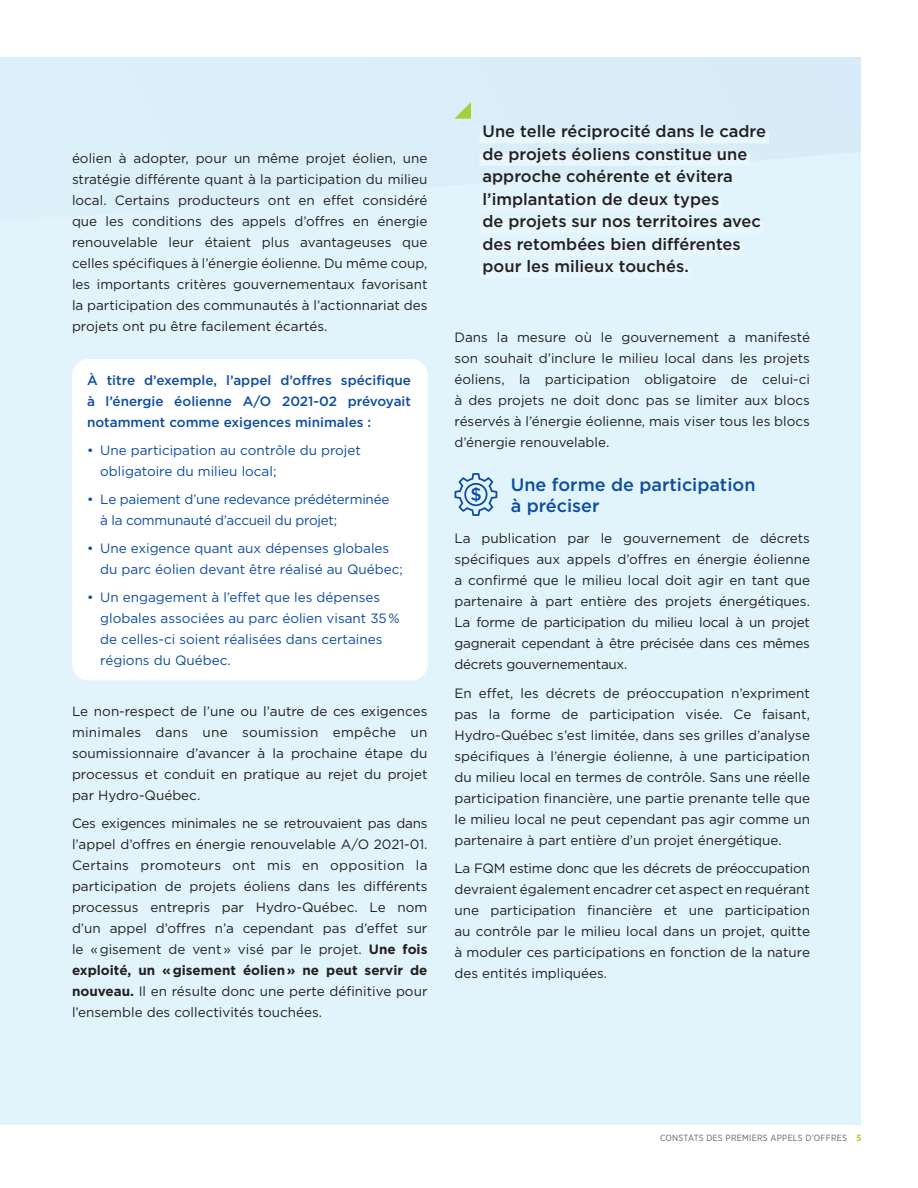
<style>
.page{position:relative;width:918px;height:1188px;background:#fff}
.page>*{position:absolute;margin:0;border:0;box-sizing:border-box;transform-origin:0 0}
.Sous-titre{font:500 18px/21.3px "Gotham";color:#0d4da1}
.Exergue{font:500 16.5px/22.5px "Gotham";color:#231f20}
.Tx_courant{font:13.5px/21px "Gotham";color:#231f20;text-align:justify}
.t1{font:13.5px/21px "Gotham";color:#0d4da1}
.Tx_courant-2{font:500 13.5px/21px "Gotham";color:#0d4da1;text-align:justify}
.t2{font:13.5px/21px "Gotham";letter-spacing:-.02em;color:#0d4da1}
.t3{font:9px "Gotham Narrow";letter-spacing:.025em;color:#636366}
.s1{font-weight:700}
.s2{font-weight:700;color:#a6ce39}
</style>
<div class="page">
<div style="left:0;top:57px;width:861px;height:1068px;background:#e1f4fc"></div>
<div style="left:813px;top:57px;width:48px;height:94px;background:#d6ebf7"></div>
<div style="left:72px;top:359px;width:355px;height:321px;background:#fff;border-radius:16px"></div>
<svg style="left:455px;top:473px;width:42px;height:43px"></svg>
<svg style="left:454px;top:102px;width:17px;height:17px"></svg>
<div style="left:480px;top:131px;width:289px;height:12px;background:#e8f6fd"></div>
<div style="left:480px;top:154px;width:270px;height:12px;background:#e8f6fd"></div>
<div style="left:480px;top:199px;width:242px;height:12px;background:#e8f6fd"></div>
<div style="left:480px;top:221px;width:284px;height:12px;background:#e8f6fd"></div>
<div style="left:480px;top:244px;width:264px;height:12px;background:#e8f6fd"></div>
<div style="left:480px;top:266px;width:212px;height:12px;background:#e8f6fd"></div>
<p class="Tx_courant" style="left:72px;top:147px;width:357px">éolien à adopter, pour un même projet éolien, une stratégie différente quant à la participation du milieu local. Certains producteurs ont en effet considéré que les conditions des appels d’offres en énergie renouvelable leur étaient plus avantageuses que celles spécifiques à l’énergie éolienne. Du même coup, les importants critères gouvernementaux favorisant la participation des communautés à l’actionnariat des projets ont pu être facilement écartés.</p>
<p class="Tx_courant-2" style="left:87px;top:369px;width:326px">À titre d’exemple, l’appel d’offres spécifique à l’énergie éolienne A/O 2021-02 prévoyait notamment comme exigences minimales :</p>
<p class="t1" style="left:100px;top:439px;width:262px;text-indent:-13px">• Une participation au contrôle du projet obligatoire du milieu local;</p>
<p class="t2" style="left:100px;top:489px;width:291px;text-indent:-13px">• Le paiement d’une redevance prédéterminée à la communauté d’accueil du projet;</p>
<p class="t1" style="left:100px;top:538px;width:304px;text-indent:-13px">• Une exigence quant aux dépenses globales du parc éolien devant être réalisé au Québec;</p>
<p class="t1" style="left:100px;top:587px;width:301px;text-indent:-13px">• Un engagement à l’effet que les dépenses globales associées au parc éolien visant 35 % de celles-ci soient réalisées dans certaines régions du Québec.</p>
<p class="Tx_courant" style="left:72px;top:700px;width:357px">Le non-respect de l’une ou l’autre de ces exigences minimales dans une soumission empêche un soumissionnaire d’avancer à la prochaine étape du processus et conduit en pratique au rejet du projet par Hydro-Québec.</p>
<p class="Tx_courant" style="left:72px;top:813px;width:357px">Ces exigences minimales ne se retrouvaient pas dans l’appel d’offres en énergie renouvelable A/O 2021-01.<br>Certains promoteurs ont mis en opposition la participation de projets éoliens dans les différents processus entrepris par Hydro-Québec. Le nom d’un appel d’offres n’a cependant pas d’effet sur le « gisement de vent » visé par le projet. <span class="s1">Une fois exploité, un « gisement éolien » ne peut servir de nouveau.</span> Il en résulte donc une perte définitive pour l’ensemble des collectivités touchées.</p>
<p class="Exergue" style="left:483px;top:120px;width:285px">Une telle réciprocité dans le cadre</p>
<p class="Exergue" style="left:483px;top:143px;width:266px">de projets éoliens constitue une</p>
<p class="Exergue" style="left:483px;top:165px;width:252px">approche cohérente et évitera l’implantation de deux types</p>
<p class="Exergue" style="left:483px;top:210px;width:280px">de projets sur nos territoires avec</p>
<p class="Exergue" style="left:483px;top:233px;width:260px">des retombées bien différentes</p>
<p class="Exergue" style="left:483px;top:255px;width:208px">pour les milieux touchés.</p>
<p class="Tx_courant" style="left:454px;top:326px;width:357px">Dans la mesure où le gouvernement a manifesté son souhait d’inclure le milieu local dans les projets éoliens, la participation obligatoire de celui-ci à des projets ne doit donc pas se limiter aux blocs réservés à l’énergie éolienne, mais viser tous les blocs d’énergie renouvelable.</p>
<p class="Sous-titre" style="left:511px;top:473px;width:246px">Une forme de participation à préciser</p>
<p class="Tx_courant" style="left:454px;top:528px;width:357px">La publication par le gouvernement de décrets spécifiques aux appels d’offres en énergie éolienne a confirmé que le milieu local doit agir en tant que partenaire à part entière des projets énergétiques.<br>La forme de participation du milieu local à un projet gagnerait cependant à être précisée dans ces mêmes décrets gouvernementaux.</p>
<p class="Tx_courant" style="left:454px;top:682px;width:357px">En effet, les décrets de préoccupation n’expriment pas la forme de participation visée. Ce faisant, Hydro-Québec s’est limitée, dans ses grilles d’analyse spécifiques à l’énergie éolienne, à une participation du milieu local en termes de contrôle. Sans une réelle participation financière, une partie prenante telle que le milieu local ne peut cependant pas agir comme un partenaire à part entière d’un projet énergétique.</p>
<p class="Tx_courant" style="left:454px;top:857px;width:357px">La FQM estime donc que les décrets de préoccupation devraient également encadrer cet aspect en requérant une participation financière et une participation au contrôle par le milieu local dans un projet, quitte à moduler ces participations en fonction de la nature des entités impliquées.</p>
<p class="t3" style="left:660px;top:1132px;width:203px">CONSTATS DES PREMIERS APPELS D’OFFRES <span class="s2">5</span></p>
</div>
